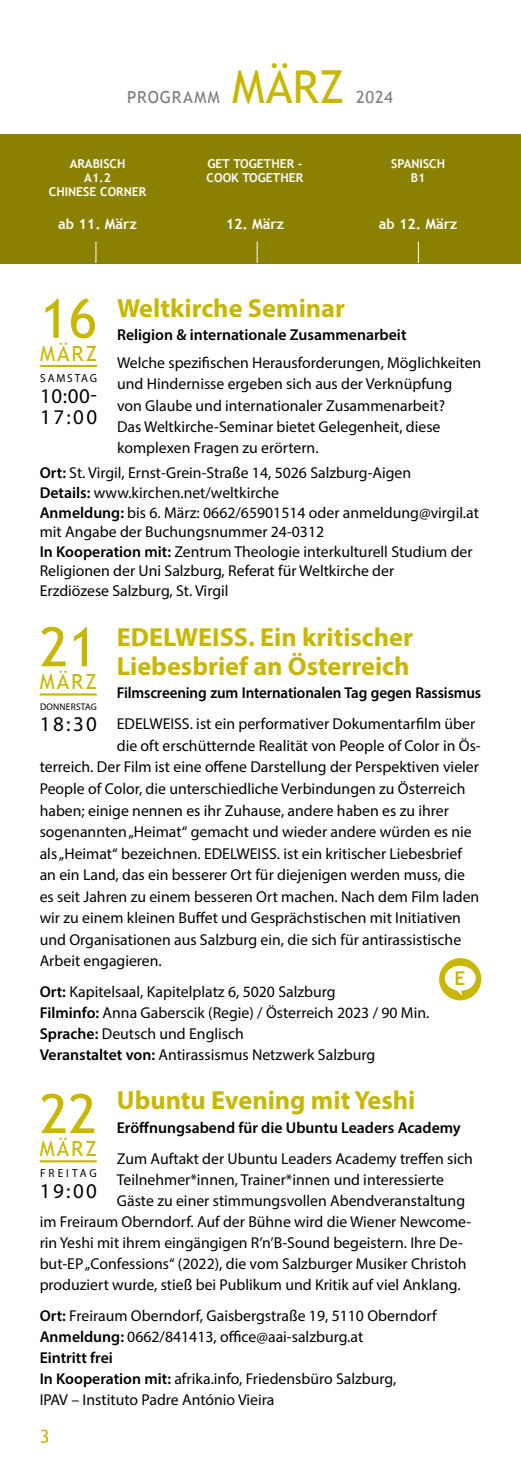
<style>
.page{position:relative;width:521px;height:1474px;background:#fff}
.page>*{position:absolute;margin:0;border:0;box-sizing:border-box;transform-origin:0 0}
.t1{font:54.25px "Trebuchet MS";color:#c8b700}
.t2{font:45.5px "Trebuchet MS";color:#c8b700}
.t3{font:700 26.25px/28.9px "Myriad Pro";color:#c8b700}
.t4{font:21px/21px "Myriad Pro";letter-spacing:.115em;color:#000}
.t5{font:21px "Trebuchet MS";letter-spacing:.095em;color:#c8b700}
.t6{font:700 19.07px "Trebuchet MS";color:#c8b700}
.t7{font:16.62px "Trebuchet MS";letter-spacing:.05em;color:#7c7b7b}
.t8{font:15.75px/21px "Myriad Pro";color:#000}
.t9{font:600 15.75px "Myriad Pro";color:#000}
.t10{font:600 15.75px "Myriad Pro";color:#000;scale:.96 1}
.t11{font:700 14.35px "Trebuchet MS";color:#fff}
.t12{font:700 12.25px/14px "Trebuchet MS";color:#fff;text-align:center}
.t13{font:11.72px "Myriad Pro";letter-spacing:.16em;color:#000}
.t14{font:11.72px "Myriad Pro";letter-spacing:.27em;color:#000}
.t15{font:9.62px "Myriad Pro";letter-spacing:.025em;color:#000}
.s1{font-weight:600}
</style>
<div class="page">
<div style="left:0;top:134px;width:521px;height:129px;background:#8b8100"></div>
<svg style="left:95px;top:241px;width:1px;height:22px"></svg>
<svg style="left:257px;top:241px;width:1px;height:22px"></svg>
<svg style="left:418px;top:241px;width:1px;height:22px"></svg>
<svg style="left:41px;top:1429px;width:7px;height:13px"></svg>
<hr style="left:40px;top:693px;width:57px;height:2px;background:#c8b700">
<hr style="left:40px;top:365px;width:57px;height:2px;background:#c8b700">
<hr style="left:40px;top:1160px;width:57px;height:2px;background:#c8b700">
<div style="left:439px;top:958px;width:42px;height:42px;background:#c8b700;border-radius:50%"></div>
<svg style="left:445px;top:965px;width:31px;height:30px"></svg>
<p class="t7" style="left:127px;top:88px;width:94px">PROGRAMM</p>
<h2 class="t2" style="left:232px;top:60px;width:114px">MÄRZ</h2>
<p class="t7" style="left:356px;top:88px;width:38px">2024</p>
<p class="t12" style="left:49px;top:156px;width:99px">ARABISCH<br>A1.2<br>CHINESE CORNER</p>
<p class="t11" style="left:58px;top:215px;width:80px">ab 11. März</p>
<p class="t12" style="left:207px;top:156px;width:98px;text-align:left">GET TOGETHER -<br>COOK TOGETHER</p>
<p class="t11" style="left:226px;top:215px;width:60px">12. März</p>
<p class="t12" style="left:391px;top:156px;width:56px">SPANISCH<br>B1</p>
<p class="t11" style="left:379px;top:215px;width:80px">ab 12. März</p>
<h1 class="t1" style="left:40px;top:286px;width:59px">16</h1>
<h3 class="t5" style="left:40px;top:341px;width:59px">MÄRZ</h3>
<p class="t13" style="left:40px;top:370px;width:58px">SAMSTAG</p>
<h3 class="t4" style="left:40px;top:385px;width:59px">10:00-<br>17:00</h3>
<h3 class="t3" style="left:117px;top:293px;width:229px">Weltkirche Seminar</h3>
<p class="t9" style="left:117px;top:324px;width:291px">Religion &amp; internationale Zusammenarbeit</p>
<p class="t8" style="left:117px;top:352px;width:366px">Welche spezifischen Herausforderungen, Möglichkeiten und Hindernisse ergeben sich aus der Verknüpfung<br>von Glaube und internationaler Zusammenarbeit?<br>Das Weltkirche-Seminar bietet Gelegenheit, diese komplexen Fragen zu erörtern.</p>
<p class="t8" style="left:40px;top:463px;width:441px;line-height:19.6px"><span class="s1">Ort:</span> St. Virgil, Ernst-Grein-Straße 14, 5026 Salzburg-Aigen<br><span class="s1">Details:</span> www.kirchen.net/weltkirche<br><span class="s1">Anmeldung:</span> bis 6. März: 0662/65901514 oder anmeldung@virgil.at mit Angabe der Buchungsnummer 24-0312<br><span class="s1">In Kooperation mit:</span> Zentrum Theologie interkulturell Studium der Religionen der Uni Salzburg, Referat für Weltkirche der<br>Erzdiözese Salzburg, St. Virgil</p>
<h1 class="t1" style="left:40px;top:615px;width:59px">21</h1>
<h3 class="t5" style="left:40px;top:669px;width:59px">MÄRZ</h3>
<p class="t15" style="left:40px;top:701px;width:58px">DONNERSTAG</p>
<h3 class="t4" style="left:40px;top:713px;width:59px">18:30</h3>
<h3 class="t3" style="left:117px;top:621px;width:298px">EDELWEISS. Ein kritischer<br>Liebesbrief an Österreich</h3>
<p class="t10" style="left:117px;top:683px;width:381px">Filmscreening zum Internationalen Tag gegen Rassismus</p>
<p class="t8" style="left:117px;top:713px;width:360px">EDELWEISS. ist ein performativer Dokumentarfilm über</p>
<p class="t8" style="left:117px;top:735px;width:365px">die oft erschütternde Realität von People of Color in Ös-</p>
<p class="t8" style="left:40px;top:756px;width:441px">terreich. Der Film ist eine offene Darstellung der Perspektiven vieler</p>
<p class="t8" style="left:40px;top:778px;width:427px">People of Color, die unterschiedliche Verbindungen zu Österreich</p>
<p class="t8" style="left:40px;top:799px;width:411px">haben; einige nennen es ihr Zuhause, andere haben es zu ihrer</p>
<p class="t8" style="left:40px;top:821px;width:434px">sogenannten „Heimat“ gemacht und wieder andere würden es nie</p>
<p class="t8" style="left:40px;top:842px;width:424px">als „Heimat“ bezeichnen. EDELWEISS. ist ein kritischer Liebesbrief</p>
<p class="t8" style="left:40px;top:864px;width:427px">an ein Land, das ein besserer Ort für diejenigen werden muss, die</p>
<p class="t8" style="left:40px;top:885px;width:441px">es seit Jahren zu einem besseren Ort machen. Nach dem Film laden</p>
<p class="t8" style="left:40px;top:907px;width:423px">wir zu einem kleinen Buffet und Gesprächstischen mit Initiativen</p>
<p class="t8" style="left:40px;top:928px;width:423px">und Organisationen aus Salzburg ein, die sich für antirassistische</p>
<p class="t8" style="left:40px;top:950px;width:124px">Arbeit engagieren.</p>
<p class="t8" style="left:40px;top:981px;width:391px"><span class="s1">Ort:</span> Kapitelsaal, Kapitelplatz 6, 5020 Salzburg<br><span class="s1">Filminfo:</span> Anna Gaberscik (Regie) / Österreich 2023 / 90 Min.<br><span class="s1">Sprache:</span> Deutsch und Englisch<br><span class="s1">Veranstaltet von:</span> Antirassismus Netzwerk Salzburg</p>
<p class="t6" style="left:454px;top:966px;width:12px">E</p>
<h3 class="t3" style="left:117px;top:1084px;width:300px">Ubuntu Evening mit Yeshi</h3>
<p class="t9" style="left:117px;top:1117px;width:345px">Eröffnungsabend für die Ubuntu Leaders Academy</p>
<p class="t8" style="left:117px;top:1147px;width:357px">Zum Auftakt der Ubuntu Leaders Academy treffen sich</p>
<p class="t8" style="left:117px;top:1168px;width:329px">Teilnehmer*innen, Trainer*innen und interessierte</p>
<p class="t8" style="left:117px;top:1189px;width:350px">Gäste zu einer stimmungsvollen Abendveranstaltung</p>
<p class="t8" style="left:40px;top:1210px;width:433px">im Freiraum Oberndorf. Auf der Bühne wird die Wiener Newcome-</p>
<p class="t8" style="left:40px;top:1231px;width:425px">rin Yeshi mit ihrem eingängigen R’n’B-Sound begeistern. Ihre De-</p>
<p class="t8" style="left:40px;top:1252px;width:428px">but-EP „Confessions“ (2022), die vom Salzburger Musiker Christoh</p>
<p class="t8" style="left:40px;top:1273px;width:422px">produziert wurde, stieß bei Publikum und Kritik auf viel Anklang.</p>
<p class="t8" style="left:40px;top:1304px;width:399px"><span class="s1">Ort:</span> Freiraum Oberndorf, Gaisbergstraße 19, 5110 Oberndorf <span class="s1">Anmeldung:</span> 0662/841413, office@aai-salzburg.at<br><span class="s1">Eintritt frei<br>In Kooperation mit:</span> afrika.info, Friedensbüro Salzburg,<br>IPAV – Instituto Padre António Vieira</p>
<h1 class="t1" style="left:40px;top:1081px;width:59px">22</h1>
<h3 class="t5" style="left:40px;top:1136px;width:59px">MÄRZ</h3>
<p class="t14" style="left:40px;top:1165px;width:58px">FREITAG</p>
<h3 class="t4" style="left:40px;top:1179px;width:59px">19:00</h3>
</div>
